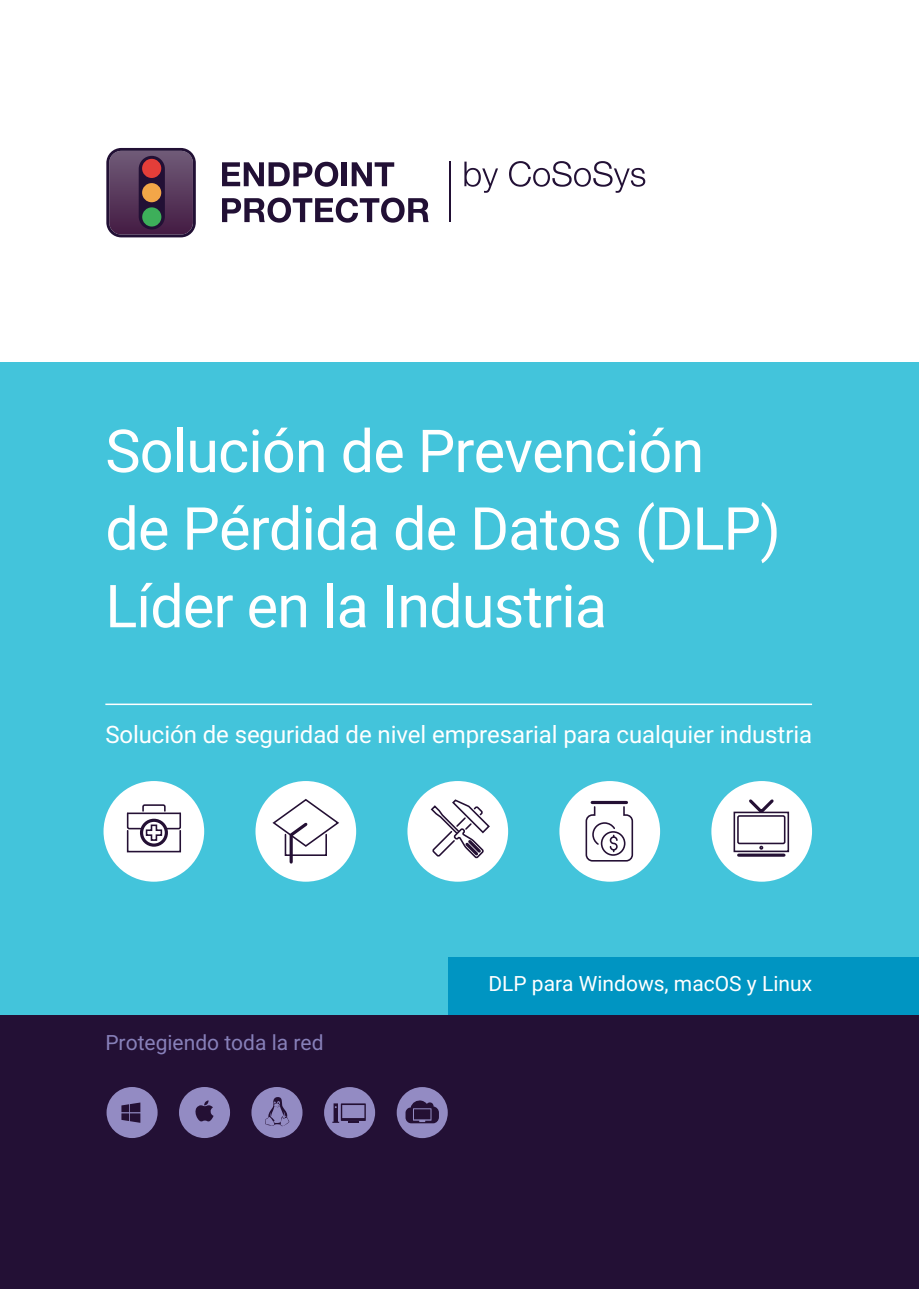
<style>
.page{position:relative;width:919px;height:1289px;background:#fff}
.page>*{position:absolute;margin:0;border:0;box-sizing:border-box;transform-origin:0 0}
.t1{font:59.25px/77.6px "Roboto";letter-spacing:-.015em;color:#fff}
.t2{font:24px "Roboto";letter-spacing:-.005em;color:#fff}
.t3{font:21px "Roboto";color:#fff}
.t4{font:21px "Roboto";color:#8780b9}
</style>
<div class="page">
<div style="left:0;top:0;width:918px;height:1288px;background:#43c4db"></div>
<div style="left:0;top:0;width:918px;height:362px;background:#fff"></div>
<div style="left:0;top:1015px;width:918px;height:273px;background:#231035"></div>
<div style="left:711px;top:781px;width:101px;height:100px;background:#fff;border-radius:50%"></div>
<div style="left:103px;top:781px;width:101px;height:100px;background:#fff;border-radius:50%"></div>
<div style="left:255px;top:781px;width:101px;height:100px;background:#fff;border-radius:50%"></div>
<div style="left:407px;top:781px;width:101px;height:100px;background:#fff;border-radius:50%"></div>
<div style="left:559px;top:781px;width:101px;height:100px;background:#fff;border-radius:50%"></div>
<div style="left:733px;top:811px;width:56px;height:41px;border:2px solid #241034"></div>
<div style="left:737px;top:815px;width:48px;height:29px;border:2px solid #241034;border-radius:2px"></div>
<svg style="left:759px;top:845px;width:4px;height:4px"></svg>
<svg style="left:746px;top:799px;width:30px;height:17px"></svg>
<div style="left:127px;top:829px;width:54px;height:23px;border:2px solid #241034"></div>
<div style="left:140px;top:818px;width:28px;height:28px;border:3px solid #241034;border-radius:50%"></div>
<svg style="left:126px;top:804px;width:56px;height:37px"></svg>
<hr style="left:128px;top:812px;width:52px;height:2px;background:#241034">
<svg style="left:430px;top:799px;width:60px;height:60px"></svg>
<svg style="left:272px;top:798px;width:67px;height:66px"></svg>
<hr style="left:738px;top:853px;width:45px;height:3px;background:#241034">
<div style="left:179px;top:1086px;width:51px;height:51px;background:#938bc3;border-radius:50%"></div>
<svg style="left:195px;top:1100px;width:18px;height:21px"></svg>
<div style="left:106px;top:1086px;width:52px;height:51px;background:#938bc3;border-radius:50%"></div>
<svg style="left:121px;top:1102px;width:19px;height:20px"></svg>
<div style="left:251px;top:1086px;width:51px;height:51px;background:#938bc3;border-radius:50%"></div>
<svg style="left:265px;top:1097px;width:24px;height:29px"></svg>
<div style="left:449px;top:957px;width:469px;height:58px;background:#0095c2"></div>
<hr style="left:592px;top:801px;width:34px;height:3px;background:#241034">
<svg style="left:585px;top:806px;width:49px;height:56px"></svg>
<hr style="left:449px;top:161px;width:1px;height:61px;background:#221035">
<svg style="left:222px;top:162px;width:116px;height:25px"></svg>
<div style="left:342px;top:162px;width:5px;height:24px;background:#221035"></div>
<svg style="left:351px;top:162px;width:43px;height:24px"></svg>
<svg style="left:222px;top:198px;width:207px;height:25px"></svg>
<svg style="left:106px;top:148px;width:90px;height:89px;background:#5c4057"></svg>
<svg style="left:464px;top:162px;width:34px;height:31px"></svg>
<svg style="left:509px;top:161px;width:136px;height:32px"></svg>
<div style="left:324px;top:1087px;width:51px;height:51px;background:#938bc3;border-radius:50%"></div>
<svg style="left:332px;top:1103px;width:34px;height:19px"></svg>
<div style="left:396px;top:1087px;width:51px;height:51px;background:#938bc3;border-radius:50%"></div>
<svg style="left:405px;top:1100px;width:34px;height:23px"></svg>
<hr style="left:105px;top:703px;width:707px;height:2px;background:#fff">
<p class="t1" style="left:105px;top:410px;width:677px">Solución de Prevención de Pérdida de Datos (DLP)<br>Líder en la Industria</p>
<p class="t2" style="left:105px;top:717px;width:708px">Solución de seguridad de nivel empresarial para cualquier industria</p>
<p class="t4" style="left:105px;top:1027px;width:220px">Protegiendo toda la red</p>
<p class="t3" style="left:488px;top:968px;width:325px">DLP para Windows, macOS y Linux</p>
</div>
